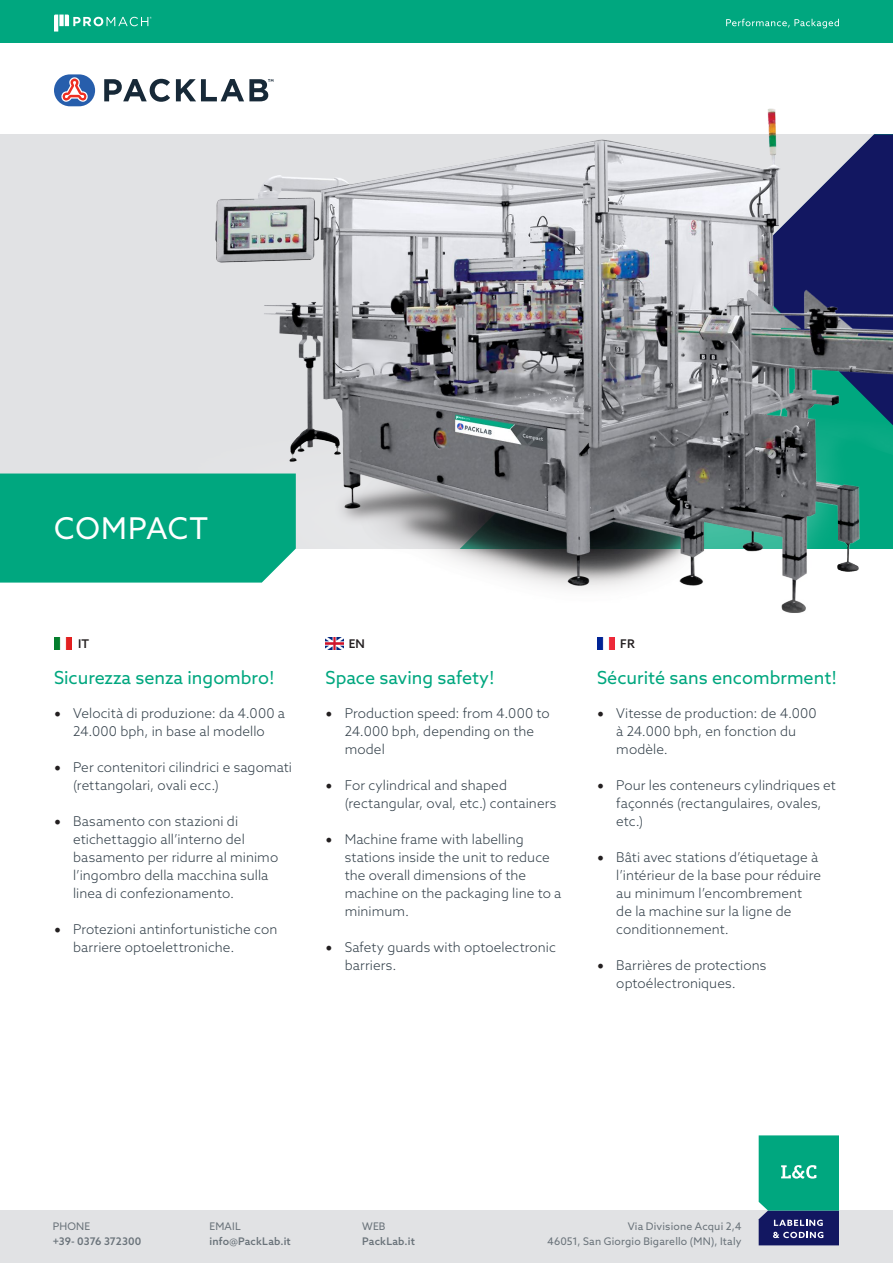
<style>
.page{position:relative;width:893px;height:1263px;background:#fff}
.page>*{position:absolute;margin:0;border:0;box-sizing:border-box;transform-origin:0 0}
.t1{font:30px "Azo Sans";letter-spacing:.035em;color:#fff}
.t2{font:18px "Azo Sans";color:#00a77f}
.t3{font:300 13.5px/18px "Azo Sans";letter-spacing:.005em;color:#313e48}
.t4{font:500 12px "Azo Sans";color:#231f20}
.t5{font:10.5px/15px "Azo Sans";letter-spacing:.02em;color:#6a737a;text-align:right}
.t6{font:500 10.5px "Azo Sans";letter-spacing:.015em;color:#6a737a}
.s1{font-family:"Minion Pro";font-weight:400;font-size:18px;color:#231f20}
</style>
<div class="page">
<div style="left:0;top:134px;width:119px;height:339px;background:#e1e2e4"></div>
<div style="left:0;top:0;width:893px;height:42px;background:#00a77f"></div>
<svg style="left:54px;top:15px;width:98px;height:17px"></svg>
<svg style="left:726px;top:19px;width:113px;height:9px"></svg>
<div style="left:54px;top:74px;width:41px;height:32px;background:#275eac;border-radius:16px"></div>
<svg style="left:60px;top:77px;width:29px;height:25px"></svg>
<svg style="left:104px;top:79px;width:66px;height:23px"></svg>
<svg style="left:176px;top:79px;width:97px;height:22px"></svg>
<img style="left:119px;top:108px;width:774px;height:505px">
<div style="left:0;top:473px;width:296px;height:110px;background:#00a77f"></div>
<img style="left:54px;top:638px;width:18px;height:11px">
<img style="left:597px;top:638px;width:18px;height:11px">
<img style="left:326px;top:638px;width:17px;height:11px">
<div style="left:0;top:1210px;width:893px;height:53px;background:#e1e2e4"></div>
<svg style="left:759px;top:1135px;width:80px;height:110px;background:#16857f"></svg>
<h1 class="t1" style="left:54px;top:509px;width:155px">COMPACT</h1>
<p class="t4" style="left:78px;top:636px;width:12px">IT</p>
<p class="t4" style="left:349px;top:636px;width:18px">EN</p>
<p class="t4" style="left:620px;top:636px;width:16px">FR</p>
<h2 class="t2" style="left:54px;top:665px;width:222px">Sicurezza senza ingombro!</h2>
<h2 class="t2" style="left:326px;top:665px;width:171px">Space saving safety!</h2>
<h2 class="t2" style="left:597px;top:665px;width:241px">Sécurité sans encombrment!</h2>
<p class="t3" style="left:54px;top:704px;width:232px;text-align:center"><span class="s1">•</span> Velocità di produzione: da 4.000 a<br>24.000 bph, in base al modello</p>
<p class="t3" style="left:73px;top:758px;width:220px;text-indent:-19px"><span class="s1">•</span> Per contenitori cilindrici e sagomati (rettangolari, ovali ecc.)</p>
<p class="t3" style="left:73px;top:812px;width:207px;text-indent:-19px"><span class="s1">•</span> Basamento con stazioni di etichettaggio all’interno del basamento per ridurre al minimo l’ingombro della macchina sulla linea di confezionamento.</p>
<p class="t3" style="left:73px;top:920px;width:206px;text-indent:-19px"><span class="s1">•</span> Protezioni antinfortunistiche con barriere optoelettroniche.</p>
<p class="t3" style="left:345px;top:704px;width:206px;text-indent:-19px"><span class="s1">•</span> Production speed: from 4.000 to<br>24.000 bph, depending on the model</p>
<p class="t3" style="left:345px;top:776px;width:213px;text-indent:-19px"><span class="s1">•</span> For cylindrical and shaped (rectangular, oval, etc.) containers</p>
<p class="t3" style="left:345px;top:830px;width:218px;text-indent:-19px"><span class="s1">•</span> Machine frame with labelling stations inside the unit to reduce the overall dimensions of the machine on the packaging line to a minimum.</p>
<p class="t3" style="left:345px;top:938px;width:213px;text-indent:-19px"><span class="s1">•</span> Safety guards with optoelectronic barriers.</p>
<p class="t3" style="left:616px;top:704px;width:202px;text-indent:-19px"><span class="s1">•</span> Vitesse de production: de 4.000 à 24.000 bph, en fonction du modèle.</p>
<p class="t3" style="left:616px;top:776px;width:221px;text-indent:-19px"><span class="s1">•</span> Pour les conteneurs cylindriques et façonnés (rectangulaires, ovales, etc.)</p>
<p class="t3" style="left:616px;top:848px;width:206px;text-indent:-19px"><span class="s1">•</span> Bâti avec stations d’étiquetage à l’intérieur de la base pour réduire au minimum l’encombrement de la machine sur la ligne de conditionnement.</p>
<p class="t3" style="left:616px;top:956px;width:152px;text-indent:-19px"><span class="s1">•</span> Barrières de protections optoélectroniques.</p>
<p class="t5" style="left:53px;top:1219px;width:39px">PHONE</p>
<p class="t6" style="left:53px;top:1235px;width:90px">+39- 0376 372300</p>
<p class="t5" style="left:210px;top:1219px;width:33px">EMAIL</p>
<p class="t6" style="left:210px;top:1235px;width:83px">info@PackLab.it</p>
<p class="t5" style="left:362px;top:1219px;width:25px">WEB</p>
<p class="t6" style="left:362px;top:1235px;width:54px">PackLab.it</p>
<p class="t5" style="left:547px;top:1219px;width:196px">Via Divisione Acqui 2,4<br>46051, San Giorgio Bigarello (MN), Italy</p>
</div>
